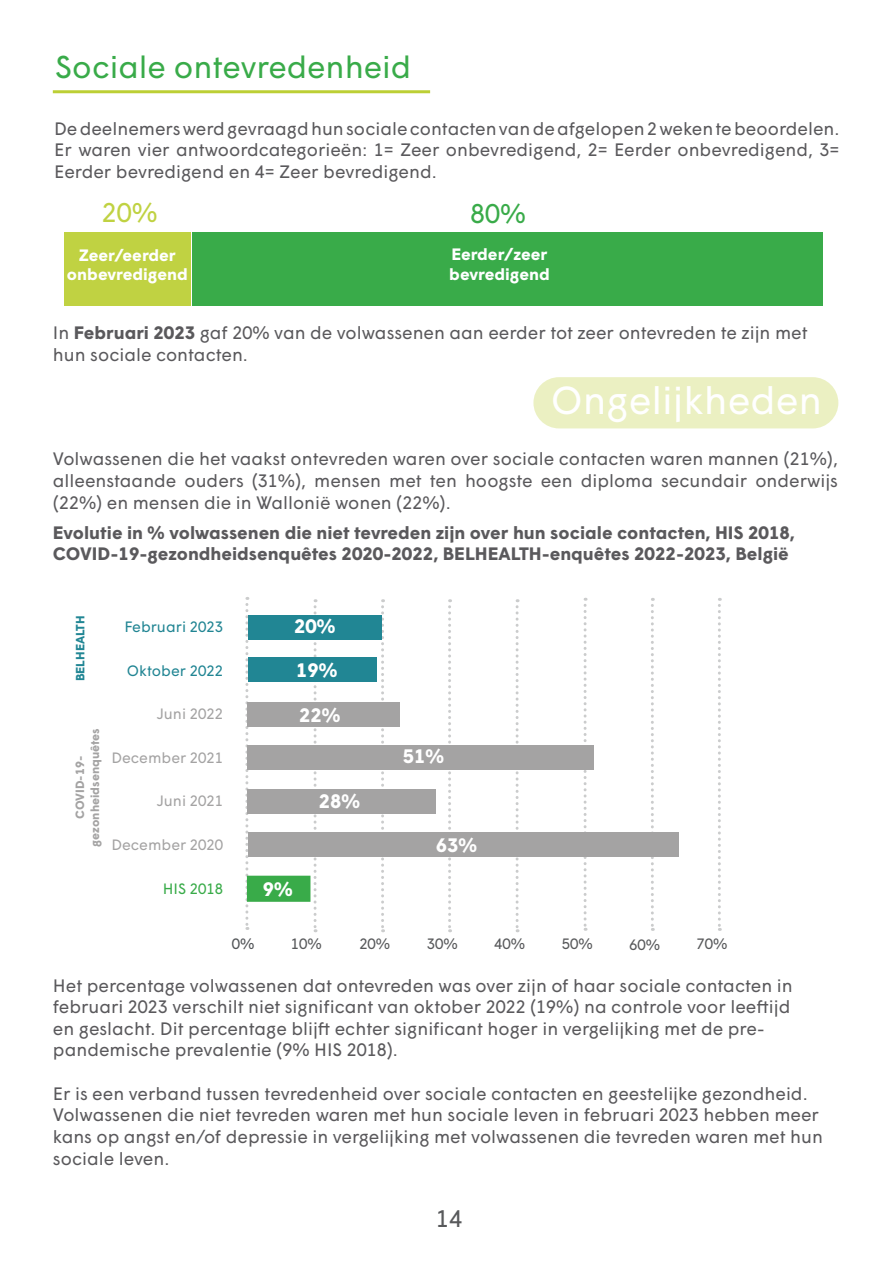
<style>
.page{position:relative;width:893px;height:1263px;background:#fff}
.page>*{position:absolute;margin:0;border:0;box-sizing:border-box;transform-origin:0 0}
.t1{font:39px "Wigrum";color:#fff}
.t2{font:31.5px "Wigrum";color:#39ab49}
.t3{font:27px "Wigrum";color:#c0d242}
.t4{font:27px "Wigrum";color:#39ab49}
.t5{font:24px "Wigrum";color:#58595b}
.t6{font:700 19.5px "Wigrum";color:#fff}
.t7{font:18px/21.6px "Wigrum";color:#5a595c}
.t8{font:700 18px/21.6px "Wigrum";color:#5a595c}
.t9{font:700 16.5px "Wigrum";color:#fff}
.t10{font:15px "Wigrum";color:#a4a3a3}
.t11{font:15px "Wigrum";color:#218593}
.t12{font:15px "Wigrum";color:#58595b}
.t13{font:15px "Wigrum";color:#39ab49}
.t14{font:15px "Wigrum";color:#515457}
.t15{font:700 12px "Wigrum";color:#a4a3a3}
.t16{font:700 12px "Wigrum";color:#218694}
.s1{font-weight:700}
</style>
<div class="page">
<hr style="left:53px;top:90px;width:377px;height:3px;background:#bccf35">
<div style="left:65px;top:232px;width:126px;height:74px;background:#c0d242"></div>
<div style="left:193px;top:232px;width:630px;height:74px;background:#39ab49"></div>
<svg style="left:245px;top:597px;width:3px;height:333px"></svg>
<svg style="left:314px;top:599px;width:3px;height:333px"></svg>
<svg style="left:381px;top:599px;width:3px;height:333px"></svg>
<svg style="left:448px;top:599px;width:3px;height:333px"></svg>
<svg style="left:516px;top:599px;width:3px;height:333px"></svg>
<svg style="left:584px;top:598px;width:3px;height:333px"></svg>
<svg style="left:651px;top:598px;width:3px;height:333px"></svg>
<svg style="left:718px;top:598px;width:3px;height:333px"></svg>
<div style="left:248px;top:615px;width:134px;height:24px;background:#218694"></div>
<div style="left:248px;top:657px;width:128px;height:25px;background:#218694"></div>
<div style="left:248px;top:702px;width:152px;height:24px;background:#a4a3a3"></div>
<div style="left:248px;top:745px;width:346px;height:24px;background:#a4a3a3"></div>
<div style="left:248px;top:789px;width:188px;height:25px;background:#a4a3a3"></div>
<div style="left:248px;top:832px;width:431px;height:25px;background:#a4a3a3"></div>
<div style="left:247px;top:876px;width:63px;height:26px;background:#39ab49;border:2px solid #39ab49"></div>
<div style="left:533px;top:377px;width:305px;height:51px;background:#ebf0c2;border-radius:26px"></div>
<p class="t2" style="left:55px;top:43px;width:358px">Sociale ontevredenheid</p>
<p class="t7" style="left:54px;top:116px;width:787px;text-align:justify">De deelnemers werd gevraagd hun sociale contacten van de afgelopen 2 weken te beoordelen.<br>Er waren vier antwoordcategorieën: 1= Zeer onbevredigend, 2= Eerder onbevredigend, 3= Eerder bevredigend en 4= Zeer bevredigend.</p>
<p class="t3" style="left:102px;top:192px;width:57px">20%</p>
<p class="t4" style="left:470px;top:193px;width:57px">80%</p>
<p class="t9" style="left:79px;top:242px;width:99px">Zeer/eerder</p>
<p class="t9" style="left:67px;top:262px;width:122px">onbevredigend</p>
<p class="t9" style="left:451px;top:242px;width:98px">Eerder/zeer</p>
<p class="t9" style="left:449px;top:261px;width:102px">bevredigend</p>
<p class="t7" style="left:53px;top:321px;width:756px">In <span class="s1">Februari 2023</span> gaf 20% van de volwassenen aan eerder tot zeer ontevreden te zijn met hun sociale contacten.</p>
<p class="t1" style="left:551px;top:371px;width:273px">Ongelijkheden</p>
<p class="t7" style="left:53px;top:447px;width:787px;text-align:justify">Volwassenen die het vaakst ontevreden waren over sociale contacten waren mannen (21%), alleenstaande ouders (31%), mensen met ten hoogste een diploma secundair onderwijs (22%) en mensen die in Wallonië wonen (22%).</p>
<p class="t8" style="left:53px;top:520px;width:743px">Evolutie in % volwassenen die niet tevreden zijn over hun sociale contacten, HIS 2018,<br>COVID-19-gezondheidsenquêtes 2020-2022, BELHEALTH-enquêtes 2022-2023, België</p>
<p class="t16" style="left:71px;top:681px;width:67px;rotate:-90deg">BELHEALTH</p>
<p class="t15" style="left:86px;top:847px;width:120px;rotate:-90deg">gezonheidsenquêtes</p>
<p class="t15" style="left:71px;top:819px;width:65px;rotate:-90deg">COVID-19-</p>
<p class="t11" style="left:124px;top:616px;width:100px">Februari 2023</p>
<p class="t11" style="left:127px;top:659px;width:98px">Oktober 2022</p>
<p class="t10" style="left:157px;top:703px;width:68px">Juni 2022</p>
<p class="t10" style="left:112px;top:746px;width:113px">December 2021</p>
<p class="t10" style="left:157px;top:790px;width:68px">Juni 2021</p>
<p class="t10" style="left:112px;top:833px;width:113px">December 2020</p>
<p class="t13" style="left:163px;top:877px;width:62px">HIS 2018</p>
<p class="t6" style="left:294px;top:611px;width:43px">20%</p>
<p class="t6" style="left:296px;top:655px;width:43px">19%</p>
<p class="t6" style="left:299px;top:700px;width:43px">22%</p>
<p class="t6" style="left:319px;top:787px;width:43px">28%</p>
<p class="t6" style="left:263px;top:874px;width:32px">9%</p>
<p class="t6" style="left:403px;top:742px;width:43px">51%</p>
<p class="t6" style="left:436px;top:830px;width:43px">63%</p>
<p class="t14" style="left:232px;top:933px;width:24px">0%</p>
<p class="t12" style="left:291px;top:933px;width:33px">10%</p>
<p class="t12" style="left:359px;top:932px;width:33px">20%</p>
<p class="t12" style="left:427px;top:932px;width:33px">30%</p>
<p class="t12" style="left:494px;top:932px;width:33px">40%</p>
<p class="t12" style="left:562px;top:932px;width:33px">50%</p>
<p class="t12" style="left:629px;top:933px;width:33px">60%</p>
<p class="t12" style="left:696px;top:933px;width:33px">70%</p>
<p class="t7" style="left:53px;top:973px;width:741px">Het percentage volwassenen dat ontevreden was over zijn of haar sociale contacten in februari 2023 verschilt niet significant van oktober 2022 (19%) na controle voor leeftijd en geslacht. Dit percentage blijft echter significant hoger in vergelijking met de pre&shy;pandemische prevalentie (9% HIS 2018).</p>
<p class="t7" style="left:53px;top:1081px;width:772px">Er is een verband tussen tevredenheid over sociale contacten en geestelijke gezondheid.<br>Volwassenen die niet tevreden waren met hun sociale leven in februari 2023 hebben meer kans op angst en/of depressie in vergelijking met volwassenen die tevreden waren met hun sociale leven.</p>
<p class="t5" style="left:436px;top:1201px;width:28px">14</p>
</div>
